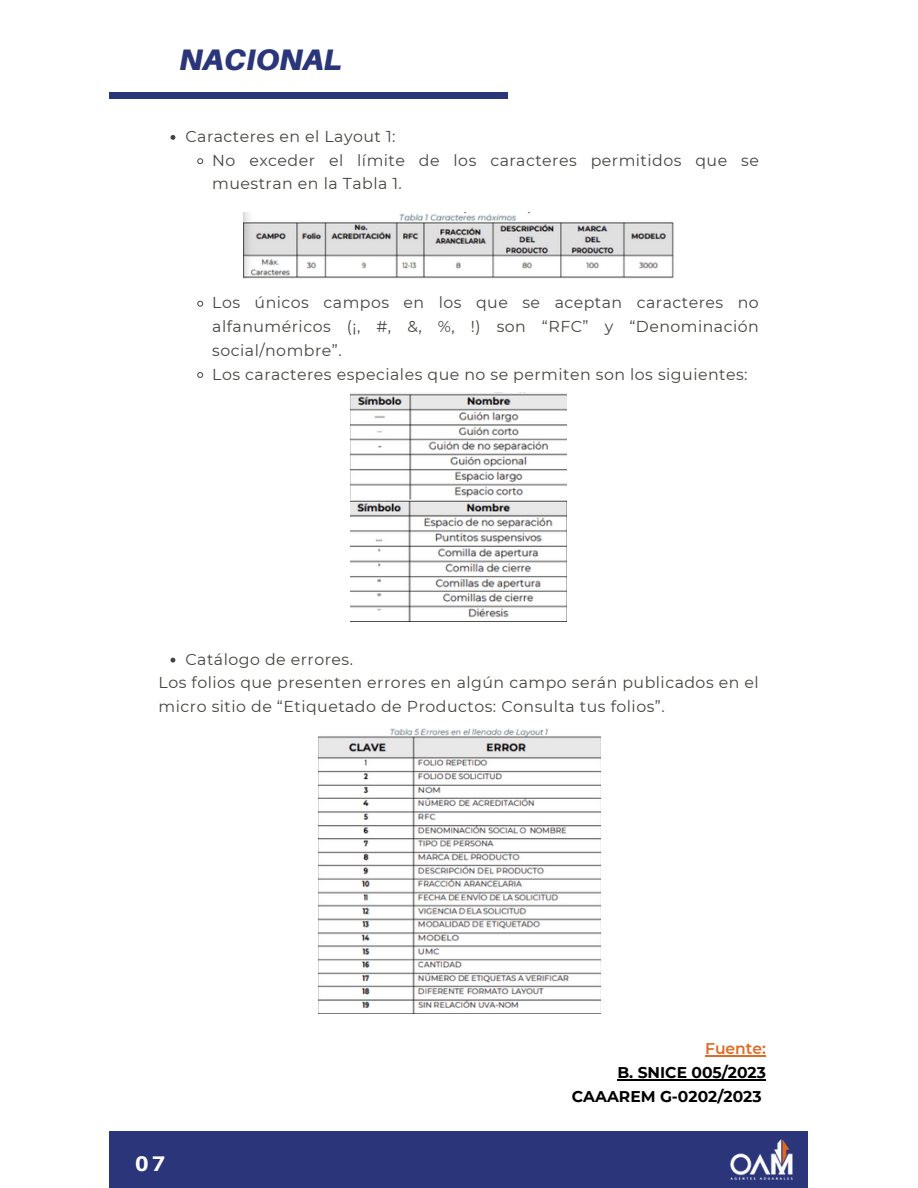
<style>
.page{position:relative;width:918px;height:1188px;background:#fff}
.page>*{position:absolute;margin:0;border:0;box-sizing:border-box;transform-origin:0 0}
.t1{font:italic 900 29.7px "Aileron";color:#2a357a}
.t2{font:800 21.15px "Aileron";color:#fff}
.t3{font:15.75px/23.7px "Montserrat";letter-spacing:.03em;color:#444440}
.t4{font:700 15.6px "Montserrat";color:#000}
.t5{font:600 15.6px "Montserrat";color:#e26b24}
</style>
<div class="page">
<div style="left:110px;top:1132px;width:698px;height:56px;background:#2a357a"></div>
<div style="left:110px;top:92px;width:398px;height:7px;background:#2a357a"></div>
<img style="left:730px;top:1139px;width:63px;height:41px">
<img style="left:243px;top:212px;width:431px;height:67px">
<img style="left:351px;top:393px;width:216px;height:228px">
<svg style="left:171px;top:135px;width:4px;height:5px"></svg>
<svg style="left:197px;top:158px;width:6px;height:6px"></svg>
<svg style="left:197px;top:300px;width:6px;height:7px"></svg>
<svg style="left:197px;top:372px;width:6px;height:6px"></svg>
<svg style="left:171px;top:658px;width:4px;height:5px"></svg>
<img style="left:318px;top:728px;width:282px;height:285px">
<hr style="left:705px;top:1056px;width:61px;height:1px;background:#e26b24">
<hr style="left:617px;top:1080px;width:149px;height:1px;background:#000">
<p class="t1" style="left:179px;top:41px;width:164px">NACIONAL</p>
<p class="t3" style="left:185px;top:124px;width:212px">Caracteres en el Layout 1:</p>
<p class="t3" style="left:212px;top:148px;width:548px">No exceder el límite de los caracteres permitidos que se muestran en la Tabla 1.</p>
<p class="t3" style="left:212px;top:291px;width:548px;text-align:justify">Los únicos campos en los que se aceptan caracteres no alfanuméricos (¡, #, &amp;, %, !) son “RFC” y “Denominación social/nombre”.</p>
<p class="t3" style="left:212px;top:362px;width:537px">Los caracteres especiales que no se permiten son los siguientes:</p>
<p class="t3" style="left:185px;top:647px;width:169px">Catálogo de errores.</p>
<p class="t3" style="left:159px;top:671px;width:602px">Los folios que presenten errores en algún campo serán publicados en el micro sitio de “Etiquetado de Productos: Consulta tus folios”.</p>
<p class="t2" style="left:135px;top:1150px;width:32px">07</p>
<p class="t5" style="left:705px;top:1039px;width:62px">Fuente:</p>
<p class="t4" style="left:617px;top:1063px;width:150px">B. SNICE 005/2023</p>
<p class="t4" style="left:572px;top:1087px;width:191px">CAAAREM G-0202/2023</p>
</div>
